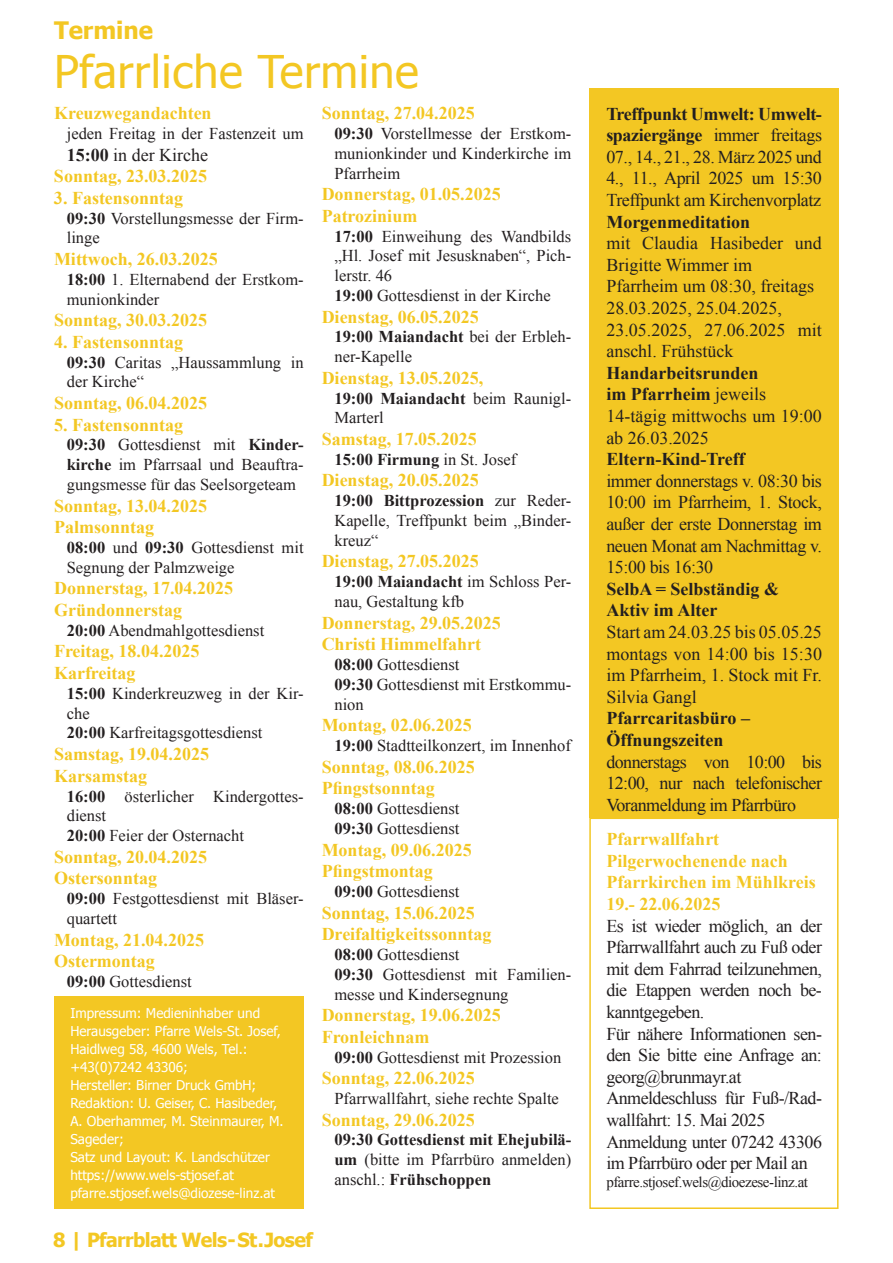
<style>
.page{position:relative;width:893px;height:1263px;background:#fff}
.page>*{position:absolute;margin:0;border:0;box-sizing:border-box;transform-origin:0 0}
.t1{font:45px "Tahoma";letter-spacing:.01em;color:#f3c723}
.t2{font:700 24px "Tahoma";color:#f3c723}
.t3{font:700 19.5px "Tahoma";letter-spacing:-.03em;color:#f3c723}
.t4{font:700 18px/21.6px "Times New Roman";color:#f3c723}
.t5{font:18px/21.6px "Times New Roman";letter-spacing:-.03em;color:#231f20;text-align:justify}
.t6{font:18px/21.6px "Times New Roman";color:#231f20}
.t7{font:700 18px/21.6px "Times New Roman";color:#231f20}
.t8{font:16.5px/19.8px "Times New Roman";color:#231f20}
.t9{font:700 16.5px/19.8px "Times New Roman";color:#231f20;text-align:justify}
.t10{font:15px "Times New Roman";letter-spacing:-.03em;color:#231f20}
.t11{font:13.5px/18px "Tahoma";color:#fff}
.s1{color:#231f20}
.s2{font-weight:400;color:#231f20}
.s3{font-weight:700}
.s4{font-weight:400}
</style>
<div class="page">
<div style="left:54px;top:996px;width:250px;height:213px;background:#f3c723"></div>
<div style="left:589px;top:88px;width:250px;height:729px;background:#f3c723"></div>
<div style="left:589px;top:817px;width:249px;height:392px;border:1px solid #f3c723"></div>
<h2 class="t2" style="left:54px;top:17px;width:101px">Termine</h2>
<h1 class="t1" style="left:54px;top:54px;width:366px">Pfarrliche Termine</h1>
<p class="t4" style="left:54px;top:104px;width:159px">Kreuzwegandachten</p>
<p class="t8" style="left:67px;top:125px;width:238px">jeden Freitag in der Fastenzeit um</p>
<p class="t4" style="left:54px;top:146px;width:156px;text-align:right"><span class="s1">15:00</span> <span class="s2">in der Kirche<br></span>Sonntag, 23.03.2025</p>
<p class="t4" style="left:54px;top:189px;width:131px">3. Fastensonntag</p>
<p class="t8" style="left:67px;top:210px;width:238px"><span class="s3">09:30</span> Vorstellungsmesse der Firm&shy;linge</p>
<p class="t4" style="left:54px;top:250px;width:165px">Mittwoch, 26.03.2025</p>
<p class="t8" style="left:67px;top:271px;width:238px"><span class="s3">18:00</span> 1. Elternabend der Erstkom&shy;munionkinder</p>
<p class="t4" style="left:54px;top:311px;width:155px">Sonntag, 30.03.2025</p>
<p class="t4" style="left:54px;top:333px;width:131px">4. Fastensonntag</p>
<p class="t8" style="left:67px;top:354px;width:238px"><span class="s3">09:30</span> Caritas „Haussammlung in der Kirche“</p>
<p class="t4" style="left:54px;top:394px;width:155px">Sonntag, 06.04.2025</p>
<p class="t4" style="left:54px;top:416px;width:131px">5. Fastensonntag</p>
<p class="t8" style="left:67px;top:437px;width:238px;text-align:justify"><span class="s3">09:30</span> Gottesdienst mit <span class="s3">Kinder&shy;kirche</span> im Pfarrsaal und Beauftra&shy;gungsmesse für das Seelsorgeteam</p>
<p class="t4" style="left:54px;top:497px;width:155px">Sonntag, 13.04.2025<br>Palmsonntag</p>
<p class="t8" style="left:67px;top:539px;width:238px"><span class="s3">08:00</span> und <span class="s3">09:30</span> Gottesdienst mit<br>Segnung der Palmzweige</p>
<p class="t4" style="left:54px;top:579px;width:180px">Donnerstag, 17.04.2025<br>Gründonnerstag</p>
<p class="t8" style="left:67px;top:622px;width:199px"><span class="s3">20:00</span> Abendmahlgottesdienst</p>
<p class="t4" style="left:54px;top:642px;width:147px">Freitag, 18.04.2025<br>Karfreitag</p>
<p class="t8" style="left:67px;top:685px;width:238px"><span class="s3">15:00</span> Kinderkreuzweg in der Kir&shy;che<br><span class="s3">20:00</span> Karfreitagsgottesdienst</p>
<p class="t4" style="left:54px;top:745px;width:156px">Samstag, 19.04.2025<br>Karsamstag</p>
<p class="t8" style="left:67px;top:788px;width:238px"><span class="s3">16:00</span> österlicher Kindergottes&shy;dienst<br><span class="s3">20:00</span> Feier der Osternacht</p>
<p class="t4" style="left:54px;top:848px;width:155px">Sonntag, 20.04.2025<br>Ostersonntag</p>
<p class="t8" style="left:67px;top:890px;width:238px"><span class="s3">09:00</span> Festgottesdienst mit Bläser&shy;quartett</p>
<p class="t4" style="left:54px;top:930px;width:151px">Montag, 21.04.2025<br>Ostermontag</p>
<p class="t8" style="left:67px;top:973px;width:127px"><span class="s3">09:00</span> Gottesdienst</p>
<p class="t11" style="left:70px;top:1005px;width:215px">Impressum: Medieninhaber und<br>Herausgeber: Pfarre Wels-St. Josef,<br>Haidlweg 58, 4600 Wels, Tel.: +43(0)7242 43306;<br>Hersteller: Birner Druck GmbH;<br>Redaktion: U. Geiser, C. Hasibeder,<br>A. Oberhammer, M. Steinmaurer, M.<br>Sageder;<br>Satz und Layout: K. Landschützer https://www.wels-stjosef.at pfarre.stjosef.wels@diozese-linz.at</p>
<p class="t4" style="left:322px;top:104px;width:155px">Sonntag, 27.04.2025</p>
<p class="t8" style="left:334px;top:125px;width:238px;text-align:justify"><span class="s3">09:30</span> Vorstellmesse der Erstkom&shy;munionkinder und Kinderkirche im Pfarrheim</p>
<p class="t4" style="left:322px;top:185px;width:180px">Donnerstag, 01.05.2025<br>Patrozinium</p>
<p class="t8" style="left:334px;top:228px;width:238px"><span class="s3">17:00</span> Einweihung des Wandbilds „Hl. Josef mit Jesusknaben“, Pich&shy;lerstr. 46<br><span class="s3">19:00</span> Gottesdienst in der Kirche</p>
<p class="t4" style="left:322px;top:308px;width:158px">Dienstag, 06.05.2025</p>
<p class="t8" style="left:334px;top:329px;width:238px"><span class="s3">19:00 Maiandacht</span> bei der Erbleh&shy;ner-Kapelle</p>
<p class="t4" style="left:322px;top:369px;width:163px">Dienstag, 13.05.2025,</p>
<p class="t8" style="left:334px;top:390px;width:238px"><span class="s3">19:00 Maiandacht</span> beim Raunigl-<br>Marterl</p>
<p class="t4" style="left:322px;top:430px;width:156px">Samstag, 17.05.2025</p>
<p class="t9" style="left:334px;top:451px;width:183px">15:00 Firmung <span class="s4">in St. Josef</span></p>
<p class="t4" style="left:322px;top:471px;width:158px">Dienstag, 20.05.2025</p>
<p class="t8" style="left:334px;top:492px;width:238px;text-align:justify"><span class="s3">19:00 Bittprozession</span> zur Reder-Kapelle, Treffpunkt beim „Binder&shy;kreuz“</p>
<p class="t4" style="left:322px;top:552px;width:158px">Dienstag, 27.05.2025</p>
<p class="t8" style="left:334px;top:573px;width:238px"><span class="s3">19:00 Maiandacht</span> im Schloss Per&shy;nau, Gestaltung kfb</p>
<p class="t4" style="left:322px;top:614px;width:180px">Donnerstag, 29.05.2025<br>Christi Himmelfahrt</p>
<p class="t8" style="left:334px;top:656px;width:238px"><span class="s3">08:00</span> Gottesdienst<br><span class="s3">09:30</span> Gottesdienst mit Erstkommu&shy;nion</p>
<p class="t4" style="left:322px;top:716px;width:151px">Montag, 02.06.2025</p>
<p class="t8" style="left:334px;top:737px;width:238px"><span class="s3">19:00</span> Stadtteilkonzert, im Innenhof</p>
<p class="t4" style="left:322px;top:758px;width:155px">Sonntag, 08.06.2025<br>P昀椀ngstsonntag</p>
<p class="t8" style="left:334px;top:800px;width:127px"><span class="s3">08:00</span> Gottesdienst<br><span class="s3">09:30</span> Gottesdienst</p>
<p class="t4" style="left:322px;top:840px;width:151px">Montag, 09.06.2025<br>P昀椀ngstmontag</p>
<p class="t8" style="left:334px;top:883px;width:127px"><span class="s3">09:00</span> Gottesdienst</p>
<p class="t4" style="left:322px;top:903px;width:171px">Sonntag, 15.06.2025<br>Dreifaltigkeitssonntag</p>
<p class="t8" style="left:334px;top:946px;width:238px"><span class="s3">08:00</span> Gottesdienst<br><span class="s3">09:30</span> Gottesdienst mit Familien&shy;messe und Kindersegnung</p>
<p class="t4" style="left:322px;top:1006px;width:180px">Donnerstag, 19.06.2025<br>Fronleichnam</p>
<p class="t8" style="left:334px;top:1049px;width:228px"><span class="s3">09:00</span> Gottesdienst mit Prozession</p>
<p class="t4" style="left:322px;top:1069px;width:155px">Sonntag, 22.06.2025</p>
<p class="t8" style="left:334px;top:1090px;width:226px">Pfarrwallfahrt, siehe rechte Spalte</p>
<p class="t4" style="left:322px;top:1110px;width:155px">Sonntag, 29.06.2025</p>
<p class="t9" style="left:334px;top:1131px;width:238px">09:30 Gottesdienst mit Ehejubilä&shy;um <span class="s4">(bitte im Pfarrbüro anmelden) anschl.:</span> Frühschoppen</p>
<p class="t3" style="left:53px;top:1226px;width:261px">8 | Pfarrblatt Wels - St . Josef</p>
<p class="t5" style="left:606px;top:104px;width:217px"><span class="s3">Treffpunkt Umwelt: Umwelt&shy;spaziergänge</span> immer freitags 07., 14., 21., 28. März 2025 und 4., 11., April 2025 um 15:30<br>Treffpunkt am Kirchenvorplatz</p>
<p class="t7" style="left:606px;top:213px;width:145px">Morgenmeditation</p>
<p class="t6" style="left:606px;top:234px;width:217px">mit Claudia Hasibeder und<br>Brigitte Wimmer im<br>Pfarrheim um 08:30, freitags<br>28.03.2025, 25.04.2025,<br>23.05.2025, 27.06.2025 mit anschl. Frühstück</p>
<p class="t6" style="left:606px;top:364px;width:217px"><span class="s3">Handarbeitsrunden<br>im Pfarrheim</span> jeweils<br>14-tägig mittwochs um 19:00 ab 26.03.2025</p>
<p class="t7" style="left:606px;top:450px;width:140px">Eltern-Kind-Treff</p>
<p class="t5" style="left:606px;top:472px;width:217px">immer donnerstags v. 08:30 bis 10:00 im Pfarrheim, 1. Stock, außer der erste Donnerstag im neuen Monat am Nachmittag v.<br>15:00 bis 16:30</p>
<p class="t7" style="left:606px;top:580px;width:174px">SelbA = Selbständig &amp;<br>Aktiv im Alter</p>
<p class="t5" style="left:606px;top:623px;width:217px">Start am 24.03.25 bis 05.05.25 montags von 14:00 bis 15:30 im Pfarrheim, 1. Stock mit Fr.<br>Silvia Gangl</p>
<p class="t7" style="left:606px;top:709px;width:145px">Pfarrcaritasbüro –<br>Öffnungszeiten</p>
<p class="t5" style="left:606px;top:752px;width:217px">donnerstags von 10:00 bis 12:00, nur nach telefonischer Voranmeldung im Pfarrbüro</p>
<p class="t4" style="left:606px;top:830px;width:211px">Pfarrwallfahrt<br>Pilgerwochenende nach<br>Pfarrkirchen im Mühlkreis<br>19.- 22.06.2025</p>
<p class="t5" style="left:606px;top:916px;width:217px;text-align:left">Es ist wieder möglich, an der<br>Pfarrwallfahrt auch zu Fuß oder mit dem Fahrrad teilzunehmen, die Etappen werden noch be&shy;kanntgegeben.<br>Für nähere Informationen sen&shy;den Sie bitte eine Anfrage an: georg@brunmayr.at<br>Anmeldeschluss für Fuß-/Rad&shy;wallfahrt: 15. Mai 2025<br>Anmeldung unter 07242 43306 im Pfarrbüro oder per Mail an</p>
<p class="t10" style="left:606px;top:1177px;width:203px">pfarre.stjosef.wels@dioezese-linz.at</p>
</div>
